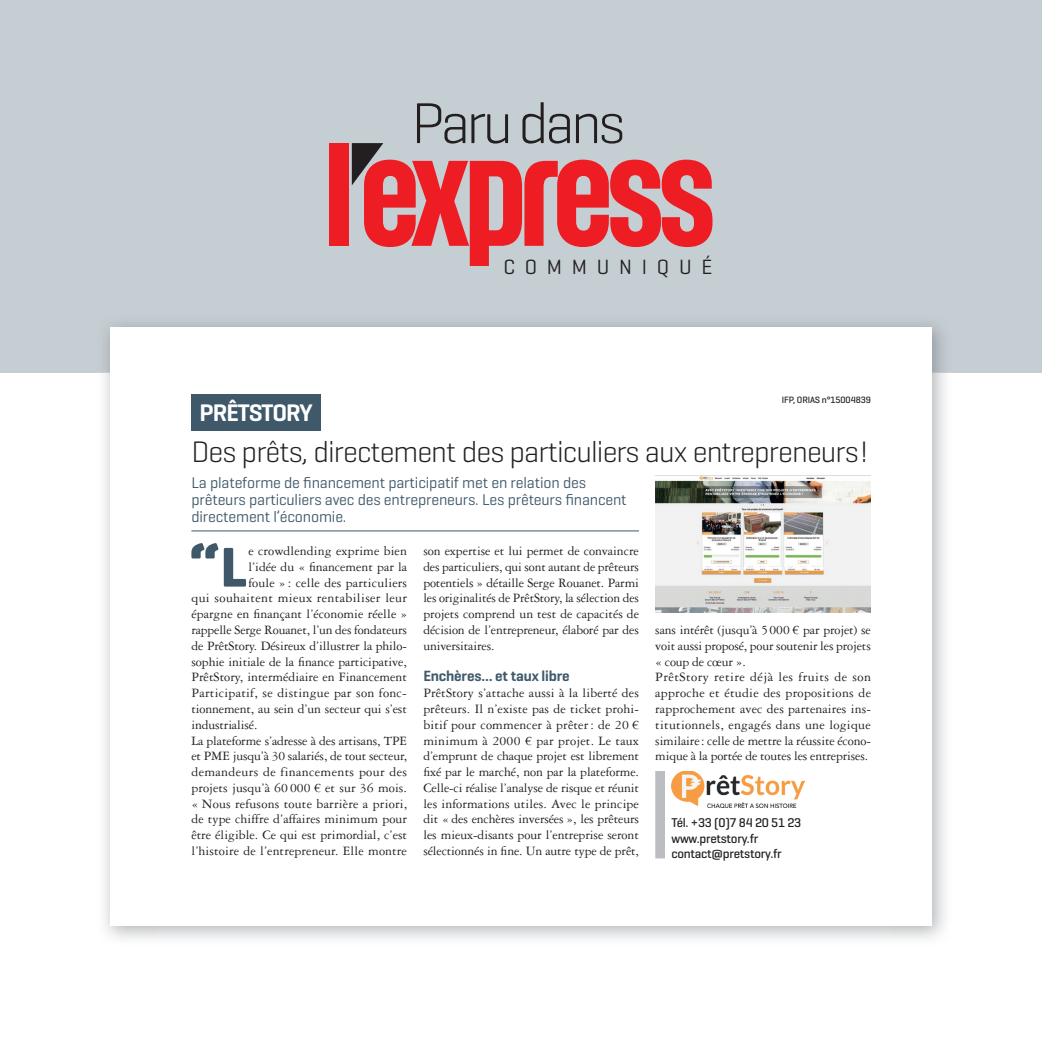
<style>
.page{position:relative;width:1042px;height:1042px;background:#fff}
.page>*{position:absolute;margin:0;border:0;box-sizing:border-box;transform-origin:0 0}
.t1{font:300 58.45px "Geogrotesque";letter-spacing:-.06em;color:#231f20}
.t2{font:700 56.88px "Geogrotesque";color:#3f596b}
.t3{font:300 30.1px "Geogrotesque";letter-spacing:-.03em;color:#231f20}
.t4{font:600 24.32px "Geogrotesque";letter-spacing:-.045em;color:#fff}
.t5{font:21px "Geogrotesque";letter-spacing:.465em;color:#231f20}
.t6{font:15.75px/17.2px "Geogrotesque";letter-spacing:-.01em;color:#3f596b}
.t7{font:600 15.05px "Geogrotesque";letter-spacing:-.01em;color:#3f596b}
.t8{font:13.65px/15.8px "Garamond 3 LT Std";color:#231f20;text-align:justify}
.t9{font:13.65px "Garamond 3 LT Std";letter-spacing:.025em;color:#231f20}
.t10{font:13.65px "Garamond 3 LT Std";letter-spacing:.02em;color:#231f20}
.t11{font:500 12.95px/15.8px "Geogrotesque";letter-spacing:-.02em;color:#231f20}
.t12{font:500 9.28px "Geogrotesque";letter-spacing:-.01em;color:#231f20}
</style>
<div class="page">
<div style="left:0;top:0;width:1042px;height:373px;background:#c5ced3"></div>
<div style="left:110px;top:327px;width:822px;height:598px;background:#fff"></div>
<hr style="left:191px;top:530px;width:448px;height:1px;background:#3f596b">
<div style="left:191px;top:395px;width:130px;height:36px;background:#3f596b"></div>
<svg style="left:655px;top:771px;width:150px;height:87px"></svg>
<img style="left:671px;top:771px;width:133px;height:36px">
<img style="left:655px;top:476px;width:216px;height:137px">
<svg style="left:352px;top:143px;width:360px;height:123px"></svg>
<div style="left:329px;top:143px;width:20px;height:103px;background:#ee1d23"></div>
<h1 class="t1" style="left:411px;top:87px;width:215px">Paru dans</h1>
<h3 class="t4" style="left:200px;top:398px;width:115px">PRÊTSTORY</h3>
<h3 class="t5" style="left:503px;top:254px;width:210px">COMMUNIQUÉ</h3>
<p class="t12" style="left:781px;top:394px;width:91px">IFP, ORIAS n°15004839</p>
<h3 class="t3" style="left:191px;top:433px;width:678px">Des prêts, directement des particuliers aux entrepreneurs !</h3>
<p class="t6" style="left:191px;top:473px;width:437px">La plateforme de financement participatif met en relation des prêteurs particuliers avec des entrepreneurs. Les prêteurs financent directement l’économie.</p>
<h2 class="t2" style="left:189px;top:532px;width:60px">“L</h2>
<p class="t8" style="left:248px;top:543px;width:160px">e crowdlending exprime bien</p>
<p class="t8" style="left:248px;top:559px;width:160px">l’idée du « nancement par la</p>
<p class="t8" style="left:248px;top:575px;width:160px">foule » : celle des particuliers</p>
<p class="t9" style="left:191px;top:591px;width:217px">qui souhaitent mieux rentabiliser leur</p>
<p class="t8" style="left:191px;top:606px;width:217px">épargne en nançant l’économie réelle »</p>
<p class="t8" style="left:191px;top:622px;width:217px">rappelle Serge Rouanet, l’un des fondateurs</p>
<p class="t8" style="left:191px;top:638px;width:217px">de PrêtStory. Désireux d’illustrer la philo-</p>
<p class="t8" style="left:191px;top:653px;width:217px">sophie initiale de la nance participative,</p>
<p class="t8" style="left:191px;top:669px;width:217px">PrêtStory, intermédiaire en Financement</p>
<p class="t10" style="left:191px;top:685px;width:217px">Participatif, se distingue par son fonc-</p>
<p class="t8" style="left:191px;top:701px;width:217px">tionnement, au sein d’un secteur qui s’est</p>
<p class="t8" style="left:191px;top:717px;width:68px">industrialisé.</p>
<p class="t8" style="left:191px;top:732px;width:217px">La plateforme s’adresse à des artisans, TPE</p>
<p class="t8" style="left:191px;top:748px;width:217px">et PME jusqu’à 30 salariés, de tout secteur,</p>
<p class="t9" style="left:191px;top:764px;width:217px">demandeurs de financements pour des</p>
<p class="t8" style="left:191px;top:780px;width:217px">projets jusqu’à 60 000 € et sur 36 mois.</p>
<p class="t8" style="left:191px;top:796px;width:217px">« Nous refusons toute barrière a priori,</p>
<p class="t8" style="left:191px;top:811px;width:217px">de type chiffre d’affaires minimum pour</p>
<p class="t8" style="left:191px;top:827px;width:217px">être éligible. Ce qui est primordial, c’est</p>
<p class="t8" style="left:191px;top:843px;width:217px">l’histoire de l’entrepreneur. Elle montre</p>
<p class="t8" style="left:423px;top:543px;width:217px">son expertise et lui permet de convaincre des particuliers, qui sont autant de prêteurs potentiels » détaille Serge Rouanet. Parmi les originalités de PrêtStory, la sélection des projets comprend un test de capacités de décision de l’entrepreneur, élaboré par des universitaires.</p>
<p class="t7" style="left:423px;top:667px;width:148px">Enchères… et taux libre</p>
<p class="t8" style="left:423px;top:685px;width:217px;text-align:center">PrêtStory s’attache aussi à la liberté des prêteurs. Il n’existe pas de ticket prohi&shy;bitif pour commencer à prêter : de 20 € minimum à 2000 € par projet. Le taux d’emprunt de chaque projet est librement xé par le marché, non par la plateforme.<br>Celle-ci réalise l’analyse de risque et réunit les informations utiles. Avec le principe dit « des enchères inversées », les prêteurs les mieux-disants pour l’entreprise seront sélectionnés in ne. Un autre type de prêt,</p>
<p class="t8" style="left:655px;top:622px;width:217px;text-align:left">sans intérêt (jusqu’à 5 000 € par projet) se voit aussi proposé, pour soutenir les projets « coup de cœur ».<br>PrêtStory retire déjà les fruits de son approche et étudie des propositions de rapprochement avec des partenaires ins&shy;titutionnels, engagés dans une logique similaire : celle de mettre la réussite écono&shy;mique à la portée de toutes les entreprises.</p>
<p class="t11" style="left:671px;top:814px;width:131px">Tél. +33 (0)7 84 20 51 23 www.pretstory.fr contact@pretstory.fr</p>
</div>
